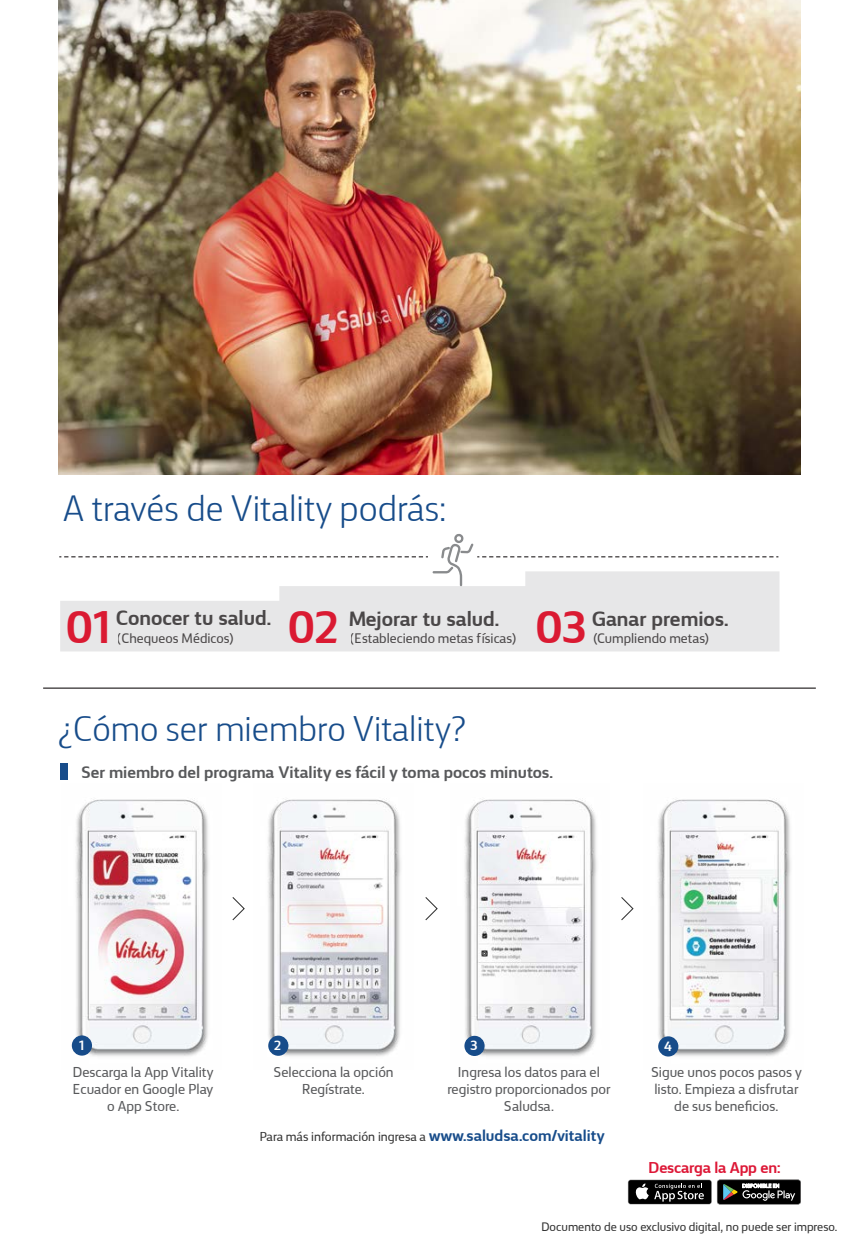
<style>
.page{position:relative;width:859px;height:1250px;background:#fff}
.page>*{position:absolute;margin:0;border:0;box-sizing:border-box;transform-origin:0 0}
.t1{font:700 46.38px "FS Silas Sans Web";color:#da1a32}
.t2{font:300 37.38px "FS Silas Sans Web";color:#174c8a}
.t3{font:300 36.25px "FS Silas Sans Web";color:#174c8a}
.t4{font:700 21.12px "FS Silas Sans Web";color:#231f20}
.t5{font:700 17px "FS Silas Sans Web";color:#58595b}
.t6{font:700 16px "FS Silas Sans Web";letter-spacing:-.01em;color:#dd1736}
.t7{font:14.62px/16.9px "FS Silas Sans Web";color:#58595b;text-align:center}
.t8{font:14.12px "FS Silas Sans Web";color:#231f20}
.t9{font:700 13.62px "FS Silas Sans Web";color:#fff}
.t10{font:13.12px "FS Silas Sans Web";color:rgb(0 0 0/.8)}
.t11{font:12.5px "FS Silas Sans Web";color:#333}
.s1{font-weight:700;font-size:16px;color:#174c8a}
</style>
<div class="page">
<div style="left:60px;top:764px;width:8px;height:16px;background:#174c8a"></div>
<img style="left:71px;top:798px;width:138px;height:258px">
<img style="left:268px;top:798px;width:133px;height:258px">
<img style="left:464px;top:798px;width:133px;height:258px">
<img style="left:658px;top:798px;width:133px;height:259px">
<svg style="left:232px;top:897px;width:13px;height:23px"></svg>
<svg style="left:425px;top:897px;width:13px;height:23px"></svg>
<svg style="left:621px;top:897px;width:12px;height:23px"></svg>
<div style="left:72px;top:1035px;width:20px;height:21px;background:#174c8a;border-radius:50%"></div>
<div style="left:268px;top:1036px;width:20px;height:20px;background:#174c8a;border-radius:50%"></div>
<div style="left:464px;top:1036px;width:20px;height:20px;background:#174c8a;border-radius:50%"></div>
<div style="left:658px;top:1036px;width:20px;height:21px;background:#174c8a;border-radius:50%"></div>
<div style="left:628px;top:1180px;width:83px;height:24px;background:#000;border-radius:2px"></div>
<svg style="left:635px;top:1183px;width:69px;height:19px"></svg>
<svg style="left:717px;top:1180px;width:84px;height:24px;background:#333534"></svg>
<svg style="left:60px;top:571px;width:719px;height:80px;background:#e8e8e9"></svg>
<svg style="left:59px;top:534px;width:719px;height:52px"></svg>
<hr style="left:43px;top:687px;width:773px;height:2px;background:#231f20">
<img style="left:59px;top:0;width:741px;height:474px">
<h2 class="t2" style="left:63px;top:487px;width:385px">A través de Vitality podrás:</h2>
<h3 class="t4" style="left:116px;top:605px;width:157px">Conocer tu salud.</h3>
<p class="t8" style="left:117px;top:630px;width:119px">(Chequeos Médicos)</p>
<p class="t8" style="left:350px;top:630px;width:168px">(Estableciendo metas físicas)</p>
<p class="t8" style="left:592px;top:630px;width:119px">(Cumpliendo metas)</p>
<h1 class="t1" style="left:66px;top:599px;width:46px">01</h1>
<h1 class="t1" style="left:287px;top:599px;width:53px">02</h1>
<h1 class="t1" style="left:535px;top:599px;width:53px">03</h1>
<h3 class="t4" style="left:348px;top:605px;width:153px">Mejorar tu salud.</h3>
<h3 class="t4" style="left:591px;top:606px;width:139px">Ganar premios.</h3>
<h3 class="t3" style="left:58px;top:708px;width:409px">¿Cómo ser miembro Vitality?</h3>
<p class="t5" style="left:81px;top:762px;width:473px">Ser miembro del programa Vitality es fácil y toma pocos minutos.</p>
<p class="t9" style="left:79px;top:1037px;width:6px">1</p>
<p class="t9" style="left:274px;top:1037px;width:9px">2</p>
<p class="t9" style="left:470px;top:1037px;width:9px">3</p>
<p class="t9" style="left:664px;top:1038px;width:9px">4</p>
<p class="t7" style="left:273px;top:1064px;width:122px">Selecciona la opción<br>Regístrate.</p>
<p class="t7" style="left:73px;top:1064px;width:142px">Descarga la App Vitality<br>Ecuador en Google Play o App Store.</p>
<p class="t7" style="left:447px;top:1064px;width:165px">Ingresa los datos para el registro proporcionados por<br>Saludsa.</p>
<p class="t10" style="left:260px;top:1129px;width:346px">Para más información ingresa a <span class="s1">www.saludsa.com/vitality</span></p>
<p class="t7" style="left:651px;top:1064px;width:152px">Sigue unos pocos pasos y listo. Empieza a disfrutar de sus beneficios.</p>
<p class="t6" style="left:648px;top:1157px;width:133px">Descarga la App en:</p>
<p class="t11" style="left:541px;top:1219px;width:297px">Documento de uso exclusivo digital, no puede ser impreso.</p>
</div>
